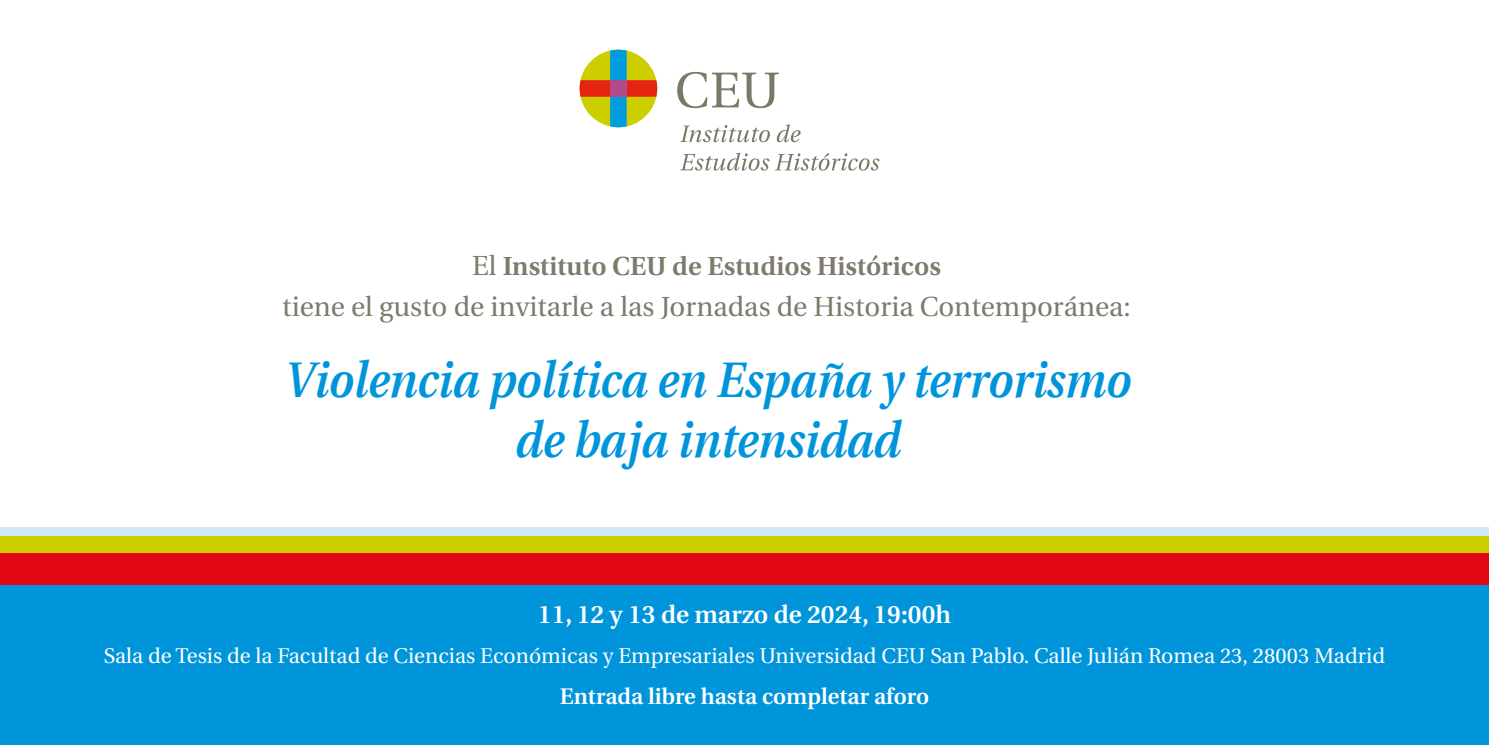
<style>
.page{position:relative;width:1489px;height:745px;background:#fff}
.page>*{position:absolute;margin:0;border:0;box-sizing:border-box;transform-origin:0 0}
.t1{font:italic 600 50px/60px "Utopia";color:#0095db;text-align:center;scale:.9 1}
.t2{font:27.5px "Utopia";color:#7e7b6c}
.t3{font:600 27.5px "Utopia Std";color:#7e7b6c}
.t4{font:600 25px "Utopia";color:#fff}
.t5{font:600 22.5px "Utopia";color:#fff}
.t6{font:21.25px "Utopia";color:#fff}
.s1{font-family:"Utopia";font-weight:400}
</style>
<div class="page">
<div style="left:0;top:580px;width:1488px;height:164px;background:#0095db"></div>
<div style="left:0;top:527px;width:1488px;height:17px;background:#cee7f9"></div>
<div style="left:0;top:535px;width:1488px;height:32px;background:#cdce00"></div>
<div style="left:0;top:552px;width:1488px;height:32px;background:#e30613"></div>
<svg style="left:579px;top:50px;width:78px;height:77px"></svg>
<div style="left:610px;top:80px;width:16px;height:17px;background:#b14b8c"></div>
<svg style="left:677px;top:72px;width:101px;height:36px"></svg>
<svg style="left:680px;top:125px;width:89px;height:17px"></svg>
<svg style="left:776px;top:124px;width:24px;height:18px"></svg>
<svg style="left:680px;top:153px;width:199px;height:17px"></svg>
<p class="t3" style="left:472px;top:251px;width:470px"><span class="s1">El</span> Instituto CEU de Estudios Históricos</p>
<p class="t2" style="left:282px;top:291px;width:850px">tiene el gusto de invitarle a las Jornadas de Historia Contemporánea:</p>
<h1 class="t1" style="left:283px;top:350px;width:941px">Violencia política en España y terrorismo de baja intensidad</h1>
<p class="t4" style="left:538px;top:600px;width:414px">11, 12 y 13 de marzo de 2024, 19:00h</p>
<p class="t6" style="left:104px;top:643px;width:1282px">Sala de Tesis de la Facultad de Ciencias Económicas y Empresariales Universidad CEU San Pablo. Calle Julián Romea 23, 28003 Madrid</p>
<p class="t5" style="left:560px;top:683px;width:370px">Entrada libre hasta completar aforo</p>
</div>
